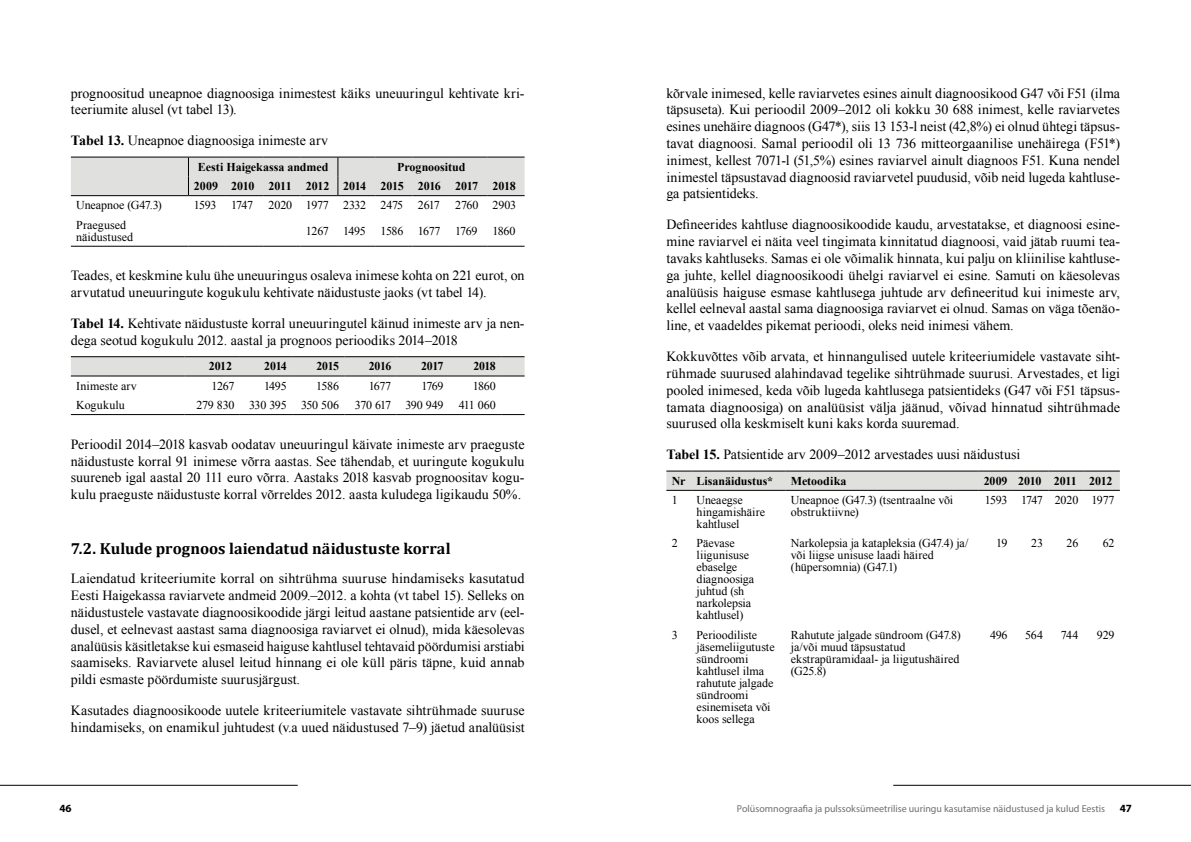
<style>
.page{position:relative;width:1191px;height:842px;background:#fff}
.page>*{position:absolute;margin:0;border:0;box-sizing:border-box;transform-origin:0 0}
.t1{font:700 16px "Cambria";color:#000}
.t2{font:14px/16.8px "Times New Roman";color:#000;text-align:justify}
.t3{font:12px/12px "Times New Roman";letter-spacing:-.005em;color:#000}
.t4{font:700 12px/19.3px "Times New Roman";letter-spacing:-.005em;color:#000}
.t5{font:12px "Times New Roman";letter-spacing:-.035em;color:#000}
.t6{font:12px "Times New Roman";letter-spacing:-.025em;color:#000}
.t7{font:12px "Times New Roman";letter-spacing:-.03em;color:#000}
.t8{font:12px "Times New Roman";letter-spacing:-.045em;color:#000}
.t9{font:700 11px "Myriad Pro";color:#000}
.t10{font:10px "Myriad Pro";color:#706f6f}
.s1{font-weight:700}
</style>
<div class="page">
<hr style="left:893px;top:785px;width:298px;height:1px;background:#000">
<hr style="left:0;top:785px;width:298px;height:1px;background:#000">
<hr style="left:71px;top:246px;width:117px;height:1px;background:#000">
<hr style="left:188px;top:246px;width:38px;height:1px;background:#000">
<hr style="left:226px;top:246px;width:37px;height:1px;background:#000">
<hr style="left:263px;top:246px;width:37px;height:1px;background:#000">
<hr style="left:300px;top:246px;width:38px;height:1px;background:#000">
<hr style="left:338px;top:246px;width:37px;height:1px;background:#000">
<hr style="left:375px;top:246px;width:37px;height:1px;background:#000">
<hr style="left:412px;top:246px;width:38px;height:1px;background:#000">
<hr style="left:450px;top:246px;width:37px;height:1px;background:#000">
<hr style="left:487px;top:246px;width:37px;height:1px;background:#000">
<div style="left:71px;top:157px;width:453px;height:39px;background:#e0e0df"></div>
<svg style="left:71px;top:356px;width:453px;height:21px;background:#cbcbca"></svg>
<hr style="left:71px;top:414px;width:113px;height:1px;background:#000">
<hr style="left:184px;top:414px;width:56px;height:1px;background:#000">
<hr style="left:240px;top:414px;width:52px;height:1px;background:#000">
<hr style="left:292px;top:414px;width:52px;height:1px;background:#000">
<hr style="left:344px;top:414px;width:53px;height:1px;background:#000">
<hr style="left:397px;top:414px;width:52px;height:1px;background:#000">
<hr style="left:449px;top:414px;width:52px;height:1px;background:#000">
<svg style="left:501px;top:414px;width:23px;height:1px"></svg>
<svg style="left:666px;top:471px;width:453px;height:20px;background:#d7d7d6"></svg>
<hr style="left:691px;top:490px;width:94px;height:1px;background:#000">
<hr style="left:785px;top:490px;width:193px;height:1px;background:#000">
<hr style="left:978px;top:490px;width:35px;height:1px;background:#000">
<hr style="left:1013px;top:490px;width:35px;height:1px;background:#000">
<hr style="left:1048px;top:490px;width:35px;height:1px;background:#000">
<hr style="left:1083px;top:490px;width:36px;height:1px;background:#000">
<p class="t2" style="left:71px;top:84px;width:455px">prognoositud uneapnoe diagnoosiga inimestest käiks uneuuringul kehtivate kri&shy;teeriumite alusel (vt tabel 13).</p>
<p class="t2" style="left:71px;top:132px;width:259px"><span class="s1">Tabel 13.</span> Uneapnoe diagnoosiga inimeste arv</p>
<p class="t4" style="left:198px;top:157px;width:132px">Eesti Haigekassa andmed</p>
<p class="t4" style="left:194px;top:157px;width:323px;text-indent:203px">Prognoositud<br>2009 2010 2011 2012 2014 2015 2016 2017 2018</p>
<p class="t3" style="left:76px;top:199px;width:87px">Uneapnoe (G47.3)</p>
<p class="t8" style="left:194px;top:197px;width:61px">1593 1747</p>
<p class="t6" style="left:269px;top:197px;width:173px">2020 1977 2332 2475 2617</p>
<p class="t3" style="left:455px;top:199px;width:62px">2760 2903</p>
<p class="t3" style="left:76px;top:218px;width:58px">Praegused näidustused</p>
<p class="t5" style="left:306px;top:222px;width:173px">1267 1495 1586 1677 1769</p>
<p class="t3" style="left:492px;top:224px;width:24px">1860</p>
<p class="t2" style="left:71px;top:267px;width:455px">Teades, et keskmine kulu ühe uneuuringus osaleva inimese kohta on 221 eurot, on arvutatud uneuuringute kogukulu kehtivate näidustuste jaoks (vt tabel 14).</p>
<p class="t2" style="left:71px;top:315px;width:455px"><span class="s1">Tabel 14.</span> Kehtivate näidustuste korral uneuuringutel käinud inimeste arv ja nen&shy;dega seotud kogukulu 2012. aastal ja prognoos perioodiks 2014–2018</p>
<p class="t4" style="left:209px;top:356px;width:25px">2012</p>
<p class="t4" style="left:264px;top:356px;width:24px">2014</p>
<p class="t4" style="left:316px;top:356px;width:24px">2015</p>
<p class="t4" style="left:369px;top:356px;width:24px">2016</p>
<p class="t4" style="left:421px;top:356px;width:24px">2017</p>
<p class="t4" style="left:473px;top:356px;width:24px">2018</p>
<p class="t3" style="left:76px;top:379px;width:62px">Inimeste arv</p>
<p class="t3" style="left:211px;top:379px;width:24px">1267</p>
<p class="t3" style="left:264px;top:379px;width:24px">1495</p>
<p class="t3" style="left:316px;top:379px;width:24px">1586</p>
<p class="t3" style="left:369px;top:379px;width:24px">1677</p>
<p class="t3" style="left:421px;top:379px;width:24px">1769</p>
<p class="t3" style="left:473px;top:379px;width:24px">1860</p>
<p class="t3" style="left:76px;top:399px;width:50px">Kogukulu</p>
<p class="t3" style="left:197px;top:399px;width:144px">279 830 330 395 350 506</p>
<p class="t5" style="left:355px;top:397px;width:90px">370 617 390 949</p>
<p class="t3" style="left:459px;top:399px;width:39px">411 060</p>
<p class="t2" style="left:71px;top:435px;width:455px">Perioodil 2014–2018 kasvab oodatav uneuuringul käivate inimeste arv praeguste näidustuste korral 91 inimese võrra aastas. See tähendab, et uuringute kogukulu suureneb igal aastal 20 111 euro võrra. Aastaks 2018 kasvab prognoositav kogu&shy;kulu praeguste näidustuste korral võrreldes 2012. aasta kuludega ligikaudu 50%.</p>
<p class="t1" style="left:71px;top:537px;width:381px">7.2. Kulude prognoos laiendatud näidustuste korral</p>
<p class="t2" style="left:71px;top:570px;width:455px">Laiendatud kriteeriumite korral on sihtrühma suuruse hindamiseks kasutatud Eesti Haigekassa raviarvete andmeid 2009.–2012. a kohta (vt tabel 15). Selleks on näidustustele vastavate diagnoosikoodide järgi leitud aastane patsientide arv (eel&shy;dusel, et eelnevast aastast sama diagnoosiga raviarvet ei olnud), mida käesolevas analüüsis käsitletakse kui esmaseid haiguse kahtlusel tehtavaid pöördumisi arstiabi saamiseks. Raviarvete alusel leitud hinnang ei ole küll päris täpne, kuid annab pildi esmaste pöördumiste suurusjärgust.</p>
<p class="t2" style="left:71px;top:702px;width:455px">Kasutades diagnoosikoode uutele kriteeriumitele vastavate sihtrühmade suuruse hindamiseks, on enamikul juhtudest (v.a uued näidustused 7–9) jäetud analüüsist</p>
<p class="t2" style="left:666px;top:84px;width:455px">kõrvale inimesed, kelle raviarvetes esines ainult diagnoosikood G47 või F51 (ilma täpsuseta). Kui perioodil 2009–2012 oli kokku 30 688 inimest, kelle raviarvetes esines unehäire diagnoos (G47*), siis 13 153-l neist (42,8%) ei olnud ühtegi täpsus&shy;tavat diagnoosi. Samal perioodil oli 13 736 mitteorgaanilise unehäirega (F51*) inimest, kellest 7071-l (51,5%) esines raviarvel ainult diagnoos F51. Kuna nendel inimestel täpsustavad diagnoosid raviarvetel puudusid, võib neid lugeda kahtluse&shy;ga patsientideks.</p>
<p class="t2" style="left:666px;top:216px;width:455px">Defineerides kahtluse diagnoosikoodide kaudu, arvestatakse, et diagnoosi esine&shy;mine raviarvel ei näita veel tingimata kinnitatud diagnoosi, vaid jätab ruumi tea&shy;tavaks kahtluseks. Samas ei ole võimalik hinnata, kui palju on kliinilise kahtluse&shy;ga juhte, kellel diagnoosikoodi ühelgi raviarvel ei esine. Samuti on käesolevas analüüsis haiguse esmase kahtlusega juhtude arv defineeritud kui inimeste arv, kellel eelneval aastal sama diagnoosiga raviarvet ei olnud. Samas on väga tõenäo&shy;line, et vaadeldes pikemat perioodi, oleks neid inimesi vähem.</p>
<p class="t2" style="left:666px;top:348px;width:455px">Kokkuvõttes võib arvata, et hinnangulised uutele kriteeriumidele vastavate siht&shy;rühmade suurused alahindavad tegelike sihtrühmade suurusi. Arvestades, et ligi pooled inimesed, keda võib lugeda kahtlusega patsientideks (G47 või F51 täpsus&shy;tamata diagnoosiga) on analüüsist välja jäänud, võivad hinnatud sihtrühmade suurused olla keskmiselt kuni kaks korda suuremad.</p>
<p class="t2" style="left:666px;top:446px;width:355px"><span class="s1">Tabel 15.</span> Patsientide arv 2009–2012 arvestades uusi näidustusi</p>
<p class="t4" style="left:672px;top:471px;width:103px">Nr Lisanäidustus*</p>
<p class="t4" style="left:791px;top:471px;width:57px">Metoodika</p>
<p class="t4" style="left:983px;top:471px;width:130px">2009 2010 2011 2012</p>
<p class="t3" style="left:672px;top:494px;width:7px">1</p>
<p class="t3" style="left:696px;top:494px;width:70px">Uneaegse hingamishäire kahtlusel</p>
<p class="t3" style="left:791px;top:494px;width:164px">Uneapnoe (G47.3) (tsentraalne või obstruktiivne)</p>
<p class="t7" style="left:984px;top:492px;width:131px">1593 1747 2020 1977</p>
<p class="t3" style="left:672px;top:537px;width:7px">2</p>
<p class="t3" style="left:696px;top:537px;width:59px">Päevase liigunisuse ebaselge diagnoosiga juhtud (sh narkolepsia kahtlusel)</p>
<p class="t3" style="left:791px;top:537px;width:179px">Narkolepsia ja katapleksia (G47.4) ja/ või liigse unisuse laadi häired (hüpersomnia) (G47.1)</p>
<p class="t3" style="left:996px;top:537px;width:13px">19</p>
<p class="t3" style="left:1031px;top:537px;width:13px">23</p>
<p class="t3" style="left:1066px;top:537px;width:13px">26</p>
<p class="t3" style="left:1102px;top:537px;width:13px">62</p>
<p class="t3" style="left:672px;top:628px;width:7px">3</p>
<p class="t3" style="left:696px;top:628px;width:80px">Perioodiliste jäsemeliigutuste sündroomi kahtlusel ilma rahutute jalgade sündroomi esinemiseta või koos sellega</p>
<p class="t3" style="left:791px;top:628px;width:171px">Rahutute jalgade sündroom (G47.8) ja/või muud täpsustatud ekstrapüramidaal- ja liigutushäired (G25.8)</p>
<p class="t3" style="left:990px;top:628px;width:19px">496</p>
<p class="t3" style="left:1025px;top:628px;width:19px">564</p>
<p class="t3" style="left:1061px;top:628px;width:19px">744</p>
<p class="t3" style="left:1096px;top:628px;width:19px">929</p>
<p class="t9" style="left:59px;top:801px;width:14px">46</p>
<p class="t10" style="left:737px;top:802px;width:370px">Polüsomnograafia ja pulssoksümeetrilise uuringu kasutamise näidustused ja kulud Eestis</p>
<p class="t9" style="left:1119px;top:801px;width:13px">47</p>
</div>
